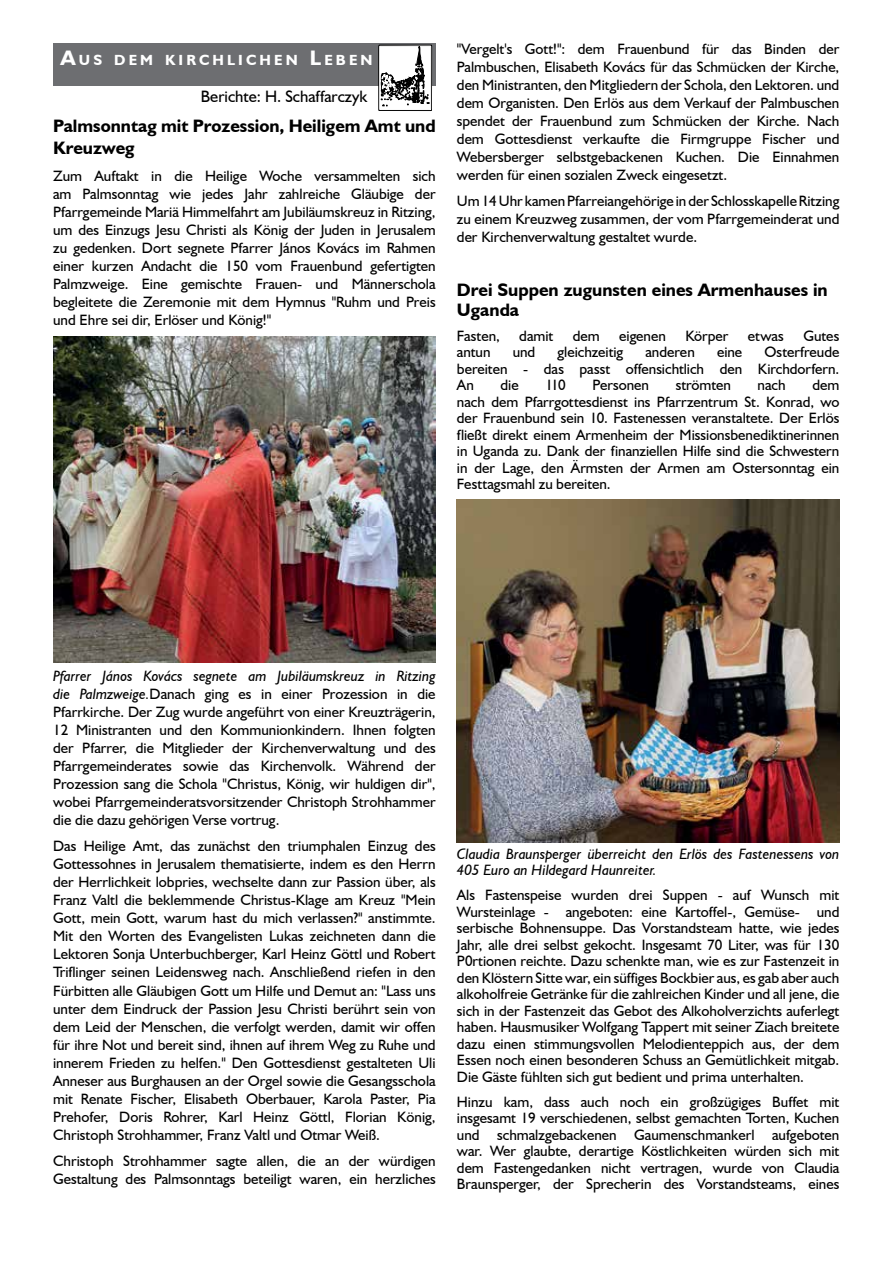
<style>
.page{position:relative;width:893px;height:1263px;background:#fff}
.page>*{position:absolute;margin:0;border:0;box-sizing:border-box;transform-origin:0 0}
.t1{font:700 18px/21.6px "Humanist 521 BT";color:#000}
.t2{font:16.5px "Humanist 521 BT";color:#000}
.t3{font:15px/18px "Humanist 521 BT";color:#000;text-align:justify}
.t4{font:italic 15px/16.5px "Humanist 521 BT";color:#000}
.t5{font:700 14.7px "Humanist 521 BT";letter-spacing:.215em;color:#fff}
.s1{font-size:21px}
.s2{font-style:italic}
</style>
<div class="page">
<div style="left:53px;top:43px;width:383px;height:43px;background:#6d6e71"></div>
<svg style="left:378px;top:44px;width:54px;height:67px"></svg>
<img style="left:53px;top:336px;width:383px;height:327px">
<img style="left:457px;top:499px;width:383px;height:343px">
<p class="t5" style="left:61px;top:50px;width:314px"><span class="s1">A</span>US DEM KIRCHLICHEN <span class="s1">L</span>EBEN</p>
<p class="t2" style="left:201px;top:86px;width:168px">Berichte: H. Schaffarczyk</p>
<p class="t1" style="left:53px;top:115px;width:384px">Palmsonntag mit Prozession, Heiligem Amt und<br>Kreuzweg</p>
<p class="t3" style="left:53px;top:166px;width:384px">Zum Auftakt in die Heilige Woche versammelten sich am Palmsonntag wie jedes Jahr zahlreiche Gläubige der Pfarrgemeinde Mariä Himmelfahrt am Jubiläumskreuz in Ritzing, um des Einzugs Jesu Christi als König der Juden in Jerusalem zu gedenken. Dort segnete Pfarrer János Kovács im Rahmen einer kurzen Andacht die 150 vom Frauenbund gefertigten Palmzweige. Eine gemischte Frauen- und Männerschola begleitete die Zeremonie mit dem Hymnus "Ruhm und Preis und Ehre sei dir, Erlöser und König!"</p>
<p class="t3" style="left:457px;top:40px;width:384px">"Vergelt's Gott!": dem Frauenbund für das Binden der Palmbuschen, Elisabeth Kovács für das Schmücken der Kirche, den Ministranten, den Mitgliedern der Schola, den Lektoren. und dem Organisten. Den Erlös aus dem Verkauf der Palmbuschen spendet der Frauenbund zum Schmücken der Kirche. Nach dem Gottesdienst verkaufte die Firmgruppe Fischer und Webersberger selbstgebackenen Kuchen. Die Einnahmen werden für einen sozialen Zweck eingesetzt.</p>
<p class="t3" style="left:457px;top:192px;width:384px">Um 14 Uhr kamen Pfarreiangehörige in der Schlosskapelle Ritzing zu einem Kreuzweg zusammen, der vom Pfarrgemeinderat und der Kirchenverwaltung gestaltet wurde.</p>
<p class="t1" style="left:457px;top:279px;width:372px;line-height:19.8px">Drei Suppen zugunsten eines Armenhauses in<br>Uganda</p>
<p class="t3" style="left:457px;top:326px;width:44px">Fasten,</p>
<p class="t3" style="left:519px;top:326px;width:36px">damit</p>
<p class="t3" style="left:573px;top:326px;width:29px">dem</p>
<p class="t3" style="left:619px;top:326px;width:48px">eigenen</p>
<p class="t3" style="left:685px;top:326px;width:45px">Körper</p>
<p class="t3" style="left:748px;top:326px;width:37px">etwas</p>
<p class="t3" style="left:803px;top:326px;width:37px">Gutes</p>
<p class="t3" style="left:457px;top:343px;width:35px">antun</p>
<p class="t3" style="left:513px;top:343px;width:24px">und</p>
<p class="t3" style="left:558px;top:343px;width:67px">gleichzeitig</p>
<p class="t3" style="left:645px;top:343px;width:51px">anderen</p>
<p class="t3" style="left:717px;top:343px;width:27px">eine</p>
<p class="t3" style="left:457px;top:343px;width:384px;line-height:16.5px;text-indent:308px">Osterfreude bereiten - das passt offensichtlich den Kirchdorfern.<br>An</p>
<p class="t3" style="left:501px;top:376px;width:20px">die</p>
<p class="t3" style="left:545px;top:376px;width:22px">110</p>
<p class="t3" style="left:592px;top:376px;width:58px">Personen</p>
<p class="t3" style="left:676px;top:376px;width:57px">strömten</p>
<p class="t3" style="left:758px;top:376px;width:30px">nach</p>
<p class="t3" style="left:457px;top:376px;width:384px;line-height:16.5px;text-indent:355px">dem nach dem Pfarrgottesdienst ins Pfarrzentrum St. Konrad, wo der Frauenbund sein 10. Fastenessen veranstaltete. Der Erlös fließt direkt einem Armenheim der Missionsbenediktinerinnen in Uganda zu. Dank der finanziellen Hilfe sind die Schwestern in der Lage, den Ärmsten der Armen am Ostersonntag ein Festtagsmahl zu bereiten.</p>
<p class="t3" style="left:53px;top:666px;width:384px"><span class="s2">Pfarrer János Kovács segnete am Jubiläumskreuz in Ritzing die Palmzweige.</span>Danach ging es in einer Prozession in die Pfarrkirche. Der Zug wurde angeführt von einer Kreuzträgerin, 12 Ministranten und den Kommunionkindern. Ihnen folgten der Pfarrer, die Mitglieder der Kirchenverwaltung und des Pfarrgemeinderates sowie das Kirchenvolk. Während der Prozession sang die Schola "Christus, König, wir huldigen dir", wobei Pfarrgemeinderatsvorsitzender Christoph Strohhammer die die dazu gehörigen Verse vortrug.</p>
<p class="t3" style="left:53px;top:837px;width:384px">Das Heilige Amt, das zunächst den triumphalen Einzug des Gottessohnes in Jerusalem thematisierte, indem es den Herrn der Herrlichkeit lobpries, wechselte dann zur Passion über, als Franz Valtl die beklemmende Christus-Klage am Kreuz "Mein Gott, mein Gott, warum hast du mich verlassen?" anstimmte.<br>Mit den Worten des Evangelisten Lukas zeichneten dann die Lektoren Sonja Unterbuchberger, Karl Heinz Göttl und Robert Triflinger seinen Leidensweg nach. Anschließend riefen in den Fürbitten alle Gläubigen Gott um Hilfe und Demut an: "Lass uns unter dem Eindruck der Passion Jesu Christi berührt sein von dem Leid der Menschen, die verfolgt werden, damit wir offen für ihre Not und bereit sind, ihnen auf ihrem Weg zu Ruhe und innerem Frieden zu helfen." Den Gottesdienst gestalteten Uli Anneser aus Burghausen an der Orgel sowie die Gesangsschola mit Renate Fischer, Elisabeth Oberbauer, Karola Paster, Pia Prehofer, Doris Rohrer, Karl Heinz Göttl, Florian König, Christoph Strohhammer, Franz Valtl und Otmar Weiß.</p>
<p class="t3" style="left:53px;top:1151px;width:384px">Christoph Strohhammer sagte allen, die an der würdigen<br>Gestaltung des Palmsonntags beteiligt waren, ein herzliches</p>
<p class="t4" style="left:457px;top:845px;width:384px">Claudia Braunsperger überreicht den Erlös des Fastenessens von<br>405 Euro an Hildegard Haunreiter.</p>
<p class="t3" style="left:457px;top:886px;width:384px;line-height:16.5px">Als Fastenspeise wurden drei Suppen - auf Wunsch mit Wursteinlage - angeboten: eine Kartoffel-, Gemüse- und serbische Bohnensuppe. Das Vorstandsteam hatte, wie jedes Jahr, alle drei selbst gekocht. Insgesamt 70 Liter, was für 130<br>P0rtionen reichte. Dazu schenkte man, wie es zur Fastenzeit in den Klöstern Sitte war, ein süffiges Bockbier aus, es gab aber auch alkoholfreie Getränke für die zahlreichen Kinder und all jene, die sich in der Fastenzeit das Gebot des Alkoholverzichts auferlegt haben. Hausmusiker Wolfgang Tappert mit seiner Ziach breitete dazu einen stimmungsvollen Melodienteppich aus, der dem Essen noch einen besonderen Schuss an Gemütlichkeit mitgab.<br>Die Gäste fühlten sich gut bedient und prima unterhalten.</p>
<p class="t3" style="left:457px;top:1093px;width:384px;line-height:16.5px">Hinzu kam, dass auch noch ein großzügiges Buffet mit insgesamt 19 verschiedenen, selbst gemachten Torten, Kuchen und schmalzgebackenen Gaumenschmankerl aufgeboten war. Wer glaubte, derartige Köstlichkeiten würden sich mit dem Fastengedanken nicht vertragen, wurde von Claudia Braunsperger, der Sprecherin des Vorstandsteams, eines</p>
</div>
